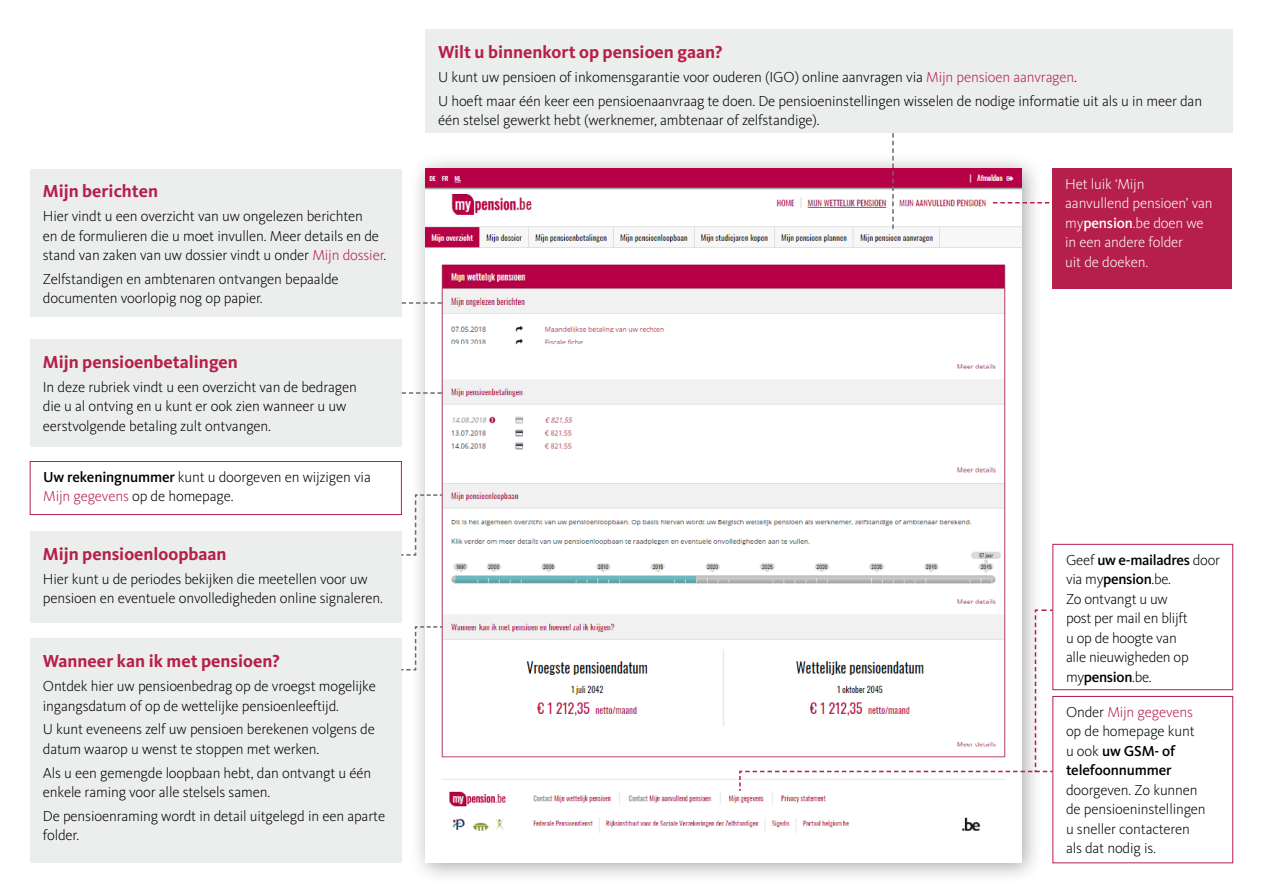
<style>
.page{position:relative;width:1263px;height:893px;background:#fff}
.page>*{position:absolute;margin:0;border:0;box-sizing:border-box;transform-origin:0 0}
.t1{font:700 18px "Kievit Pro";color:#b51f4a}
.t2{font:300 15px/19.5px "Kievit Pro";letter-spacing:-.01em;color:#000}
.t3{font:300 15px/19.5px "Kievit Pro";letter-spacing:-.01em;color:#fff}
.s1{color:#b51f4a}
.s2{font-weight:500}
</style>
<div class="page">
<div style="left:409px;top:153px;width:634px;height:731px;background:#000;opacity:.35"></div>
<div style="left:425px;top:169px;width:597px;height:693px;background:#fff"></div>
<img style="left:425px;top:169px;width:596px;height:664px">
<div style="left:1052px;top:169px;width:180px;height:120px;background:#b51f4a"></div>
<div style="left:1052px;top:544px;width:181px;height:146px;border:1px solid #b51f4a"></div>
<div style="left:1052px;top:696px;width:181px;height:167px;border:1px solid #b51f4a"></div>
<div style="left:30px;top:461px;width:372px;height:54px;border:1px solid #b51f4a"></div>
<div style="left:30px;top:339px;width:371px;height:107px;background:#eceded"></div>
<div style="left:425px;top:30px;width:808px;height:103px;background:#eceded"></div>
<div style="left:30px;top:169px;width:371px;height:147px;background:#eceded"></div>
<div style="left:30px;top:531px;width:371px;height:91px;background:#eceded"></div>
<div style="left:30px;top:639px;width:371px;height:224px;background:#eceded"></div>
<svg style="left:892px;top:133px;width:2px;height:96px"></svg>
<svg style="left:993px;top:202px;width:57px;height:1px"></svg>
<svg style="left:738px;top:609px;width:316px;height:183px"></svg>
<svg style="left:402px;top:302px;width:40px;height:2px"></svg>
<svg style="left:402px;top:392px;width:40px;height:2px"></svg>
<svg style="left:400px;top:494px;width:43px;height:62px"></svg>
<svg style="left:400px;top:625px;width:43px;height:46px"></svg>
<p class="t1" style="left:43px;top:181px;width:117px">Mijn berichten</p>
<p class="t2" style="left:43px;top:206px;width:345px">Hier vindt u een overzicht van uw ongelezen berichten<br>en de formulieren die u moet invullen. Meer details en de stand van zaken van uw dossier vindt u onder <span class="s1">Mijn dossier</span>.</p>
<p class="t2" style="left:43px;top:269px;width:297px">Zelfstandigen en ambtenaren ontvangen bepaalde documenten voorlopig nog op papier.</p>
<p class="t1" style="left:43px;top:351px;width:197px">Mijn pensioenbetalingen</p>
<p class="t2" style="left:43px;top:377px;width:315px">In deze rubriek vindt u een overzicht van de bedragen die u al ontving en u kunt er ook zien wanneer u uw eerstvolgende betaling zult ontvangen.</p>
<p class="t2" style="left:43px;top:467px;width:329px"><span class="s2">Uw rekeningnummer</span> kunt u doorgeven en wijzigen via<br><span class="s1">Mijn gegevens</span> op de homepage.</p>
<p class="t1" style="left:43px;top:543px;width:185px">Mijn pensioenloopbaan</p>
<p class="t2" style="left:43px;top:569px;width:342px">Hier kunt u de periodes bekijken die meetellen voor uw pensioen en eventuele onvolledigheden online signaleren.</p>
<p class="t1" style="left:43px;top:650px;width:238px">Wanneer kan ik met pensioen?</p>
<p class="t2" style="left:43px;top:676px;width:334px">Ontdek hier uw pensioenbedrag op de vroegst mogelijke ingangsdatum of op de wettelijke pensioenleeftijd.</p>
<p class="t2" style="left:43px;top:719px;width:334px">U kunt eveneens zelf uw pensioen berekenen volgens de datum waarop u wenst te stoppen met werken.</p>
<p class="t2" style="left:43px;top:763px;width:330px">Als u een gemengde loopbaan hebt, dan ontvangt u één enkele raming voor alle stelsels samen.</p>
<p class="t2" style="left:43px;top:806px;width:344px">De pensioenraming wordt in detail uitgelegd in een aparte folder.</p>
<p class="t1" style="left:438px;top:42px;width:286px">Wilt u binnenkort op pensioen gaan?</p>
<p class="t2" style="left:438px;top:65px;width:766px;line-height:23.7px">U kunt uw pensioen of inkomensgarantie voor ouderen (IGO) online aanvragen via <span class="s1">Mijn pensioen aanvragen</span>.<br>U hoeft maar één keer een pensioenaanvraag te doen. De pensioeninstellingen wisselen de nodige informatie uit als u in meer dan</p>
<p class="t2" style="left:438px;top:111px;width:383px">één stelsel gewerkt hebt (werknemer, ambtenaar of zelfstandige).</p>
<p class="t3" style="left:1065px;top:174px;width:149px">Het luik ‘Mijn<br>aanvullend pensioen’ van my<span class="s2">pension</span>.be doen we in een andere folder<br>uit de doeken.</p>
<p class="t2" style="left:1066px;top:550px;width:156px">Geef <span class="s2">uw e-mailadres</span> door via my<span class="s2">pension</span>.be.<br>Zo ontvangt u uw<br>post per mail en blijft<br>u op de hoogte van<br>alle nieuwigheden op my<span class="s2">pension</span>.be.</p>
<p class="t2" style="left:1066px;top:702px;width:130px">Onder <span class="s1">Mijn gegevens </span>op de homepage kunt u ook <span class="s2">uw GSM- of telefoonnummer</span></p>
<p class="t2" style="left:1066px;top:780px;width:141px">doorgeven. Zo kunnen de pensioeninstellingen u sneller contacteren als dat nodig is.</p>
</div>
